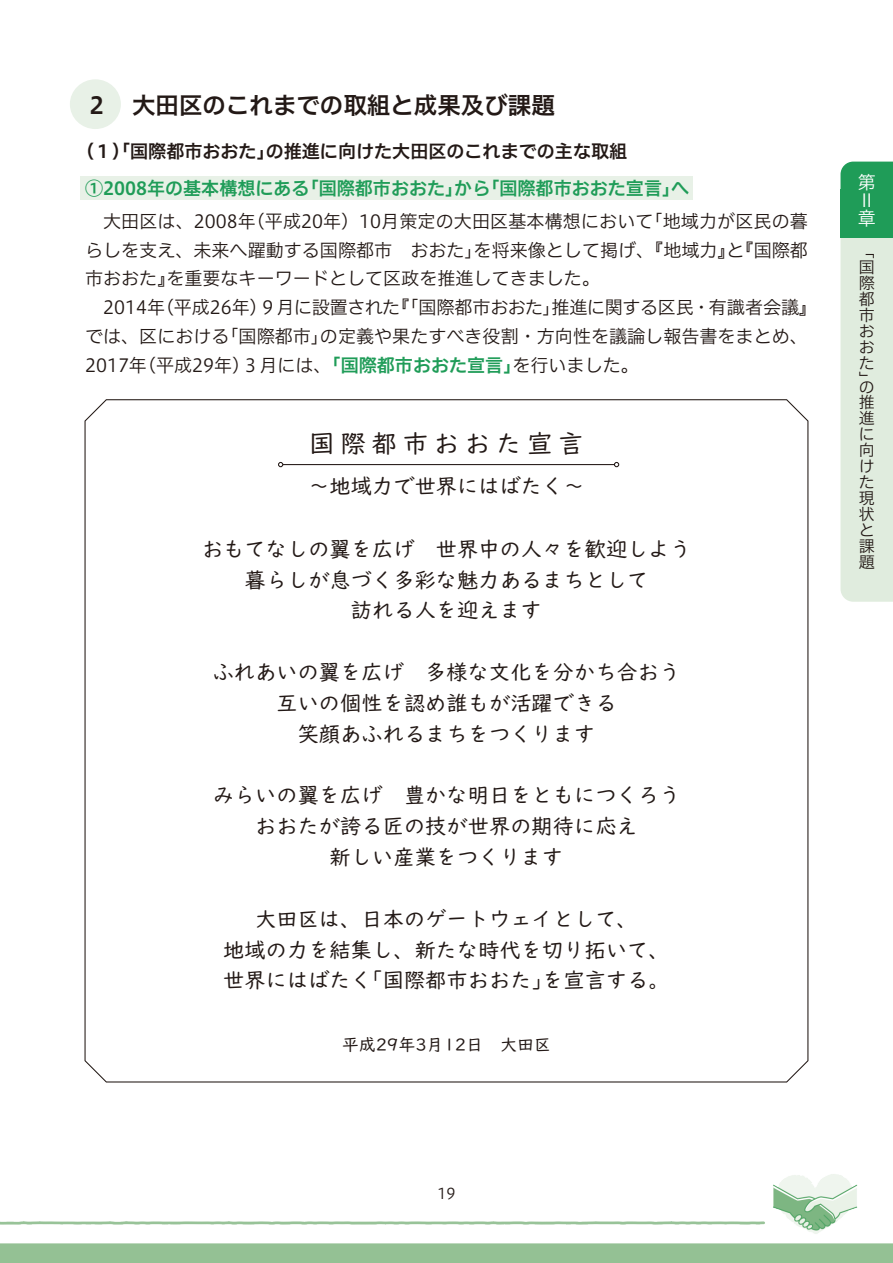
<style>
.page{position:relative;width:893px;height:1263px;background:#fff}
.page>*{position:absolute;margin:0;border:0;box-sizing:border-box;transform-origin:0 0}
.ベタ組み用_A_T{font:25.5px "UD Digi Kyokasho Pro";letter-spacing:.22em;color:#231916}
.ベタ組み用_A_T_大見出し{font:23.55px "Hiragino UD Sans F Std N W6";color:#231916}
.ベタ組み用_A_T-2{font:21.3px "UD Digi Kyokasho Pro";color:#231916}
.ベタ組み用_A_T_1-0_5{font:18px/28.7px "Hiragino UD Sans F Std N W3";color:#231916;text-align:justify}
.ベタ組み用_A_T_見出し{font:18px "Hiragino UD Sans F Std N W6";color:#1f9c58}
.ベタ組み用_A_T_見出し-2{font:18px "Hiragino UD Sans F Std N W6";color:#231916}
.t1{font:18px/18px "Hiragino UD Sans F Std N W3";color:#fff}
.ベタ組み用_A_T-3{font:16.95px "UD Digi Kyokasho Pro";color:#231916}
.t2{font:15.9px/15.9px "Hiragino UD Sans F Std N W3";color:#231916;text-align:justify}
.t3{font:14.85px "Hiragino UD Sans F Std N W3";color:#231916}
.s1{font-family:"Hiragino UD Sans F Std N W6";color:#1f9c58}
</style>
<div class="page">
<img style="left:0;top:95px;width:893px;height:1168px">
<div style="left:81px;top:176px;width:612px;height:24px;background:#e8f1e7"></div>
<div style="left:70px;top:79px;width:51px;height:50px;background:#e8f1e7;border-radius:50%"></div>
<svg style="left:84px;top:398px;width:725px;height:685px"></svg>
<hr style="left:283px;top:464px;width:331px;height:1px;background:#231916">
<svg style="left:278px;top:462px;width:5px;height:5px"></svg>
<svg style="left:614px;top:462px;width:5px;height:5px"></svg>
<svg style="left:840px;top:162px;width:53px;height:440px;background:#d3e6d5"></svg>
<div style="left:840px;top:189px;width:53px;height:49px;background:#1f9c58"></div>
<p class="ベタ組み用_A_T_大見出し" style="left:85px;top:87px;width:471px">２　大田区のこれまでの取組と成果及び課題</p>
<p class="ベタ組み用_A_T_見出し-2" style="left:76px;top:137px;width:553px">（１）「国際都市おおた」の推進に向けた大田区のこれまでの主な取組</p>
<p class="ベタ組み用_A_T_見出し" style="left:85px;top:175px;width:606px">①2008年の基本構想にある「国際都市おおた」から「国際都市おおた宣言」へ</p>
<p class="ベタ組み用_A_T_1-0_5" style="left:85px;top:206px;width:724px;text-indent:18px">大田区は、2008年（平成20年）10月策定の大田区基本構想において「地域力が区民の暮らしを支え、未来へ躍動する国際都市　おおた」を将来像として掲げ、『地域力』と『国際都市おおた』を重要なキーワードとして区政を推進してきました。　</p>
<p class="ベタ組み用_A_T_1-0_5" style="left:85px;top:292px;width:733px;text-align:left;text-indent:18px">2014年（平成26年）９月に設置された『「国際都市おおた」推進に関する区民・有識者会議』では、区における「国際都市」の定義や果たすべき役割・方向性を議論し報告書をまとめ、<br>2017年（平成29年）３月には、<span class="s1">「国際都市おおた宣言」</span>を行いました。</p>
<p class="ベタ組み用_A_T" style="left:309px;top:422px;width:276px">国際都市おおた宣言</p>
<p class="ベタ組み用_A_T-2" style="left:308px;top:468px;width:278px">～地域力で世界にはばたく～</p>
<p class="ベタ組み用_A_T-2" style="left:202px;top:531px;width:490px">おもてなしの翼を広げ　世界中の人々を歓迎しよう</p>
<p class="ベタ組み用_A_T-2" style="left:245px;top:562px;width:405px">暮らしが息づく多彩な魅力あるまちとして</p>
<p class="ベタ組み用_A_T-2" style="left:351px;top:592px;width:193px">訪れる人を迎えます</p>
<p class="ベタ組み用_A_T-2" style="left:213px;top:654px;width:469px">ふれあいの翼を広げ　多様な文化を分かち合おう</p>
<p class="ベタ組み用_A_T-2" style="left:276px;top:685px;width:342px">互いの個性を認め誰もが活躍できる</p>
<p class="ベタ組み用_A_T-2" style="left:298px;top:716px;width:299px">笑顔あふれるまちをつくります</p>
<p class="ベタ組み用_A_T-2" style="left:213px;top:777px;width:469px">みらいの翼を広げ　豊かな明日をともにつくろう</p>
<p class="ベタ組み用_A_T-2" style="left:255px;top:808px;width:384px">おおたが誇る匠の技が世界の期待に応え</p>
<p class="ベタ組み用_A_T-2" style="left:330px;top:839px;width:235px">新しい産業をつくります</p>
<p class="ベタ組み用_A_T-2" style="left:255px;top:901px;width:384px">大田区は、日本のゲートウェイとして、</p>
<p class="ベタ組み用_A_T-2" style="left:223px;top:932px;width:448px">地域の力を結集し、新たな時代を切り拓いて、</p>
<p class="ベタ組み用_A_T-2" style="left:223px;top:962px;width:448px">世界にはばたく「国際都市おおた」を宣言する。</p>
<p class="ベタ組み用_A_T-3" style="left:342px;top:1030px;width:211px">平成29年3月12日　大田区</p>
<p class="t1" style="left:858px;top:172px;width:19px">第<br>Ⅱ章</p>
<p class="t2" style="left:859px;top:242px;width:17px">「国際都市おおた」</p>
<p class="t2" style="left:859px;top:378px;width:17px">の推進に向けた現状と課題</p>
<p class="t3" style="left:437px;top:1182px;width:20px">19</p>
</div>
